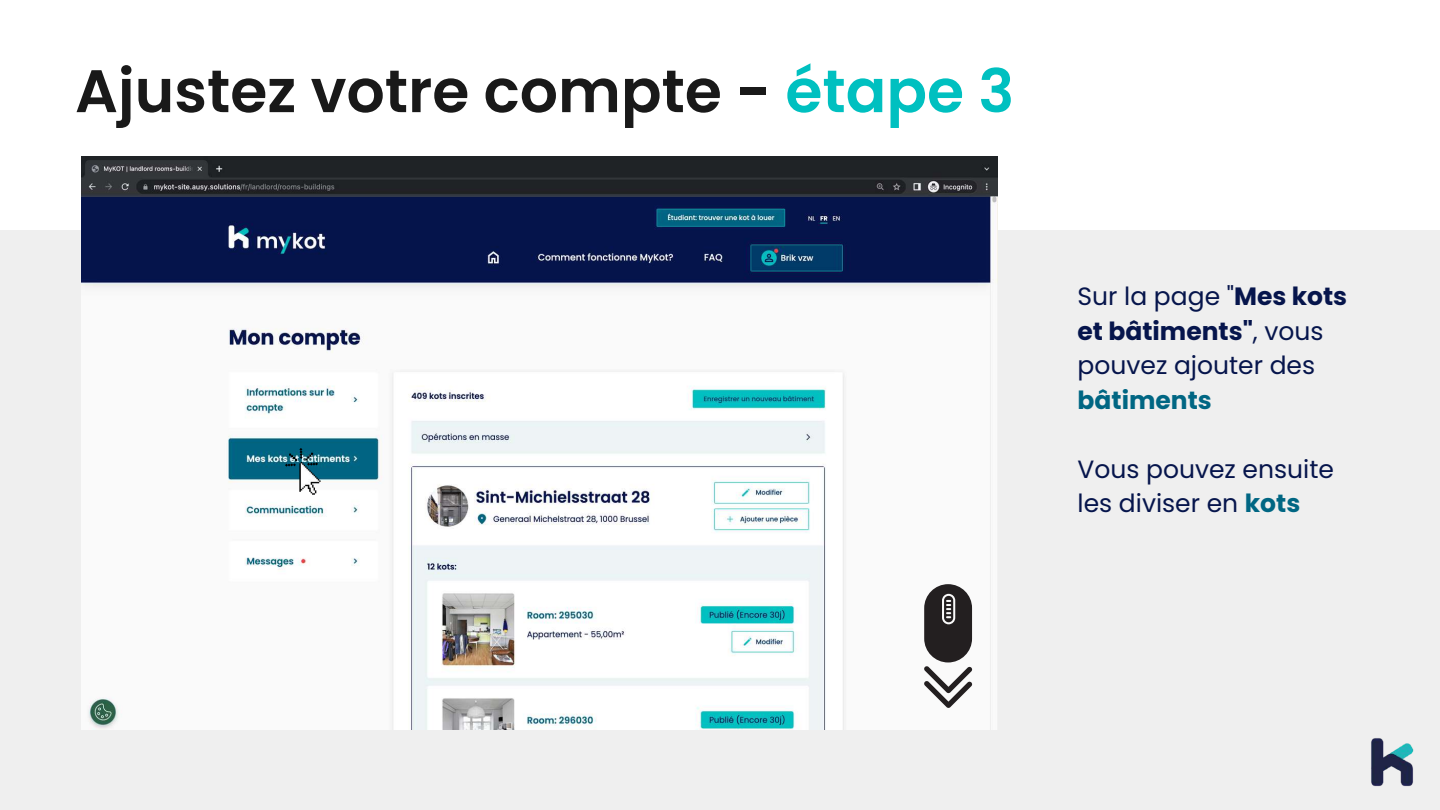
<style>
.page{position:relative;width:1440px;height:810px;background:#fff}
.page>*{position:absolute;margin:0;border:0;box-sizing:border-box;transform-origin:0 0}
.t1{font:600 60px "Poppins";color:#191919}
.t2{font:25px/34.5px "Poppins";color:#06154c}
.t3{font:700 25px "Poppins";color:#006683}
.s1{color:#00c0c0}
.s2{font-weight:700}
.s3{font-weight:700;color:#006683}
</style>
<div class="page">
<div style="left:0;top:231px;width:1440px;height:579px;background:#efefef"></div>
<img style="left:81px;top:156px;width:917px;height:573px">
<svg style="left:924px;top:584px;width:48px;height:124px"></svg>
<img style="left:285px;top:448px;width:65px;height:71px">
<img style="left:1371px;top:738px;width:43px;height:49px">
<h1 class="t1" style="left:75px;top:49px;width:941px">Ajustez votre compte - <span class="s1">étape 3</span></h1>
<p class="t2" style="left:1078px;top:279px;width:271px">Sur la page "<span class="s2">Mes kots et bâtiments"</span>, vous pouvez ajouter des</p>
<p class="t3" style="left:1078px;top:382px;width:136px">bâtiments</p>
<p class="t2" style="left:1078px;top:452px;width:258px">Vous pouvez ensuite les diviser en <span class="s3">kots</span></p>
</div>
